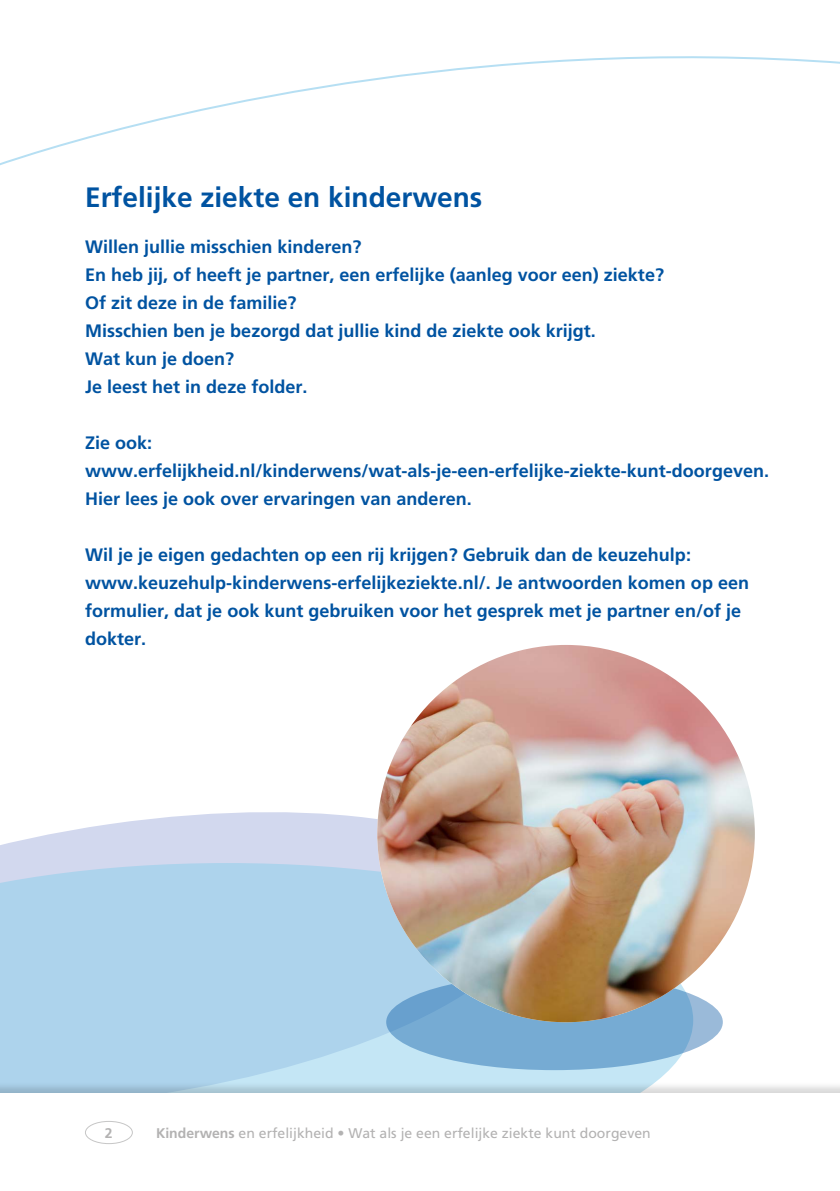
<style>
.page{position:relative;width:840px;height:1191px;background:#fff}
.page>*{position:absolute;margin:0;border:0;box-sizing:border-box;transform-origin:0 0}
.t1{font:700 28px "Frutiger LT Std";color:#0053a1}
.t2{font:700 18px/28px "Frutiger LT Std";color:#0053a1}
.t3{font:14px "Frutiger LT Std";color:#b3b2b2}
.t4{font:700 14px "Frutiger LT Std";color:#b3b2b2}
.s1{font-weight:700}
</style>
<div class="page">
<svg style="left:0;top:792px;width:382px;height:71px;fill:#d2d8ee"></svg>
<svg style="left:0;top:863px;width:692px;height:218px;fill:#add3ec"></svg>
<svg style="left:386px;top:974px;width:336px;height:96px;fill:#76abd3"></svg>
<div style="left:0;top:1081px;width:839px;height:110px;background:#000;opacity:.15"></div>
<div style="left:0;top:1093px;width:839px;height:98px;background:#fff"></div>
<div style="left:85px;top:1121px;width:48px;height:22px;border:1px solid #c6c6c6;border-radius:50%"></div>
<img style="left:377px;top:645px;width:377px;height:377px;border-radius:189px">
<svg style="left:0;top:56px;width:839px;height:110px"></svg>
<h1 class="t1" style="left:85px;top:181px;width:398px">Erfelijke ziekte en kinderwens</h1>
<p class="t2" style="left:85px;top:233px;width:580px">Willen jullie misschien kinderen?<br>En heb jij, of heeft je partner, een erfelijke (aanleg voor een) ziekte?<br>Of zit deze in de familie?<br>Misschien ben je bezorgd dat jullie kind de ziekte ook krijgt.<br>Wat kun je doen?<br>Je leest het in deze folder.</p>
<p class="t2" style="left:85px;top:429px;width:685px">Zie ook: www.erfelijkheid.nl/kinderwens/wat-als-je-een-erfelijke-ziekte-kunt-doorgeven.<br>Hier lees je ook over ervaringen van anderen.</p>
<p class="t2" style="left:85px;top:541px;width:665px">Wil je je eigen gedachten op een rij krijgen? Gebruik dan de keuzehulp: www.keuzehulp-kinderwens-erfelijkeziekte.nl/. Je antwoorden komen op een formulier, dat je ook kunt gebruiken voor het gesprek met je partner en/of je dokter.</p>
<p class="t4" style="left:105px;top:1125px;width:9px">2</p>
<p class="t3" style="left:156px;top:1124px;width:496px"><span class="s1">Kinderwens</span> en erfelijkheid • Wat als je een erfelijke ziekte kunt doorgeven</p>
</div>
